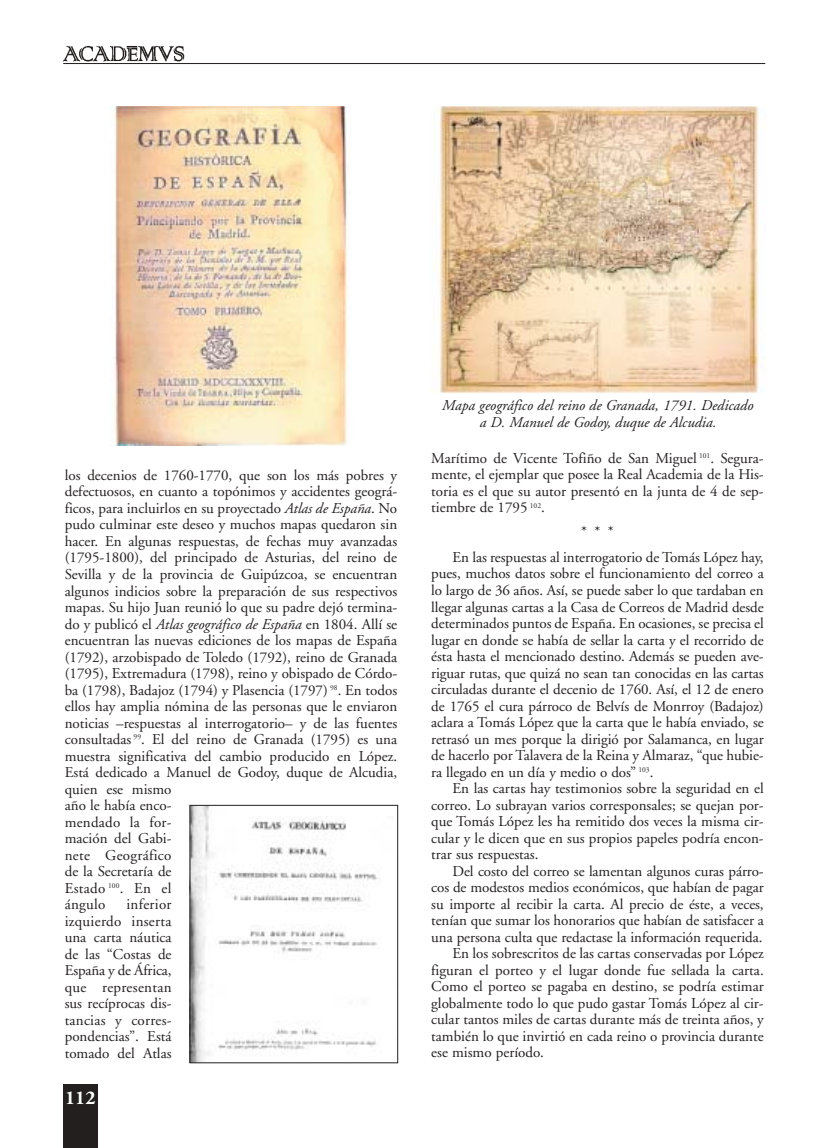
<style>
.page{position:relative;width:830px;height:1148px;background:#fff}
.page>*{position:absolute;margin:0;border:0;box-sizing:border-box;transform-origin:0 0}
.t1{font:700 19.5px "Adobe Garamond";color:#fff}
.t2{font:15px/16.5px "Adobe Garamond";color:#231f1f;text-align:justify}
.t3{font:italic 15px/16.5px "Adobe Garamond";color:#231f1f;text-align:center}
.s1{font-style:italic}
</style>
<div class="page">
<div style="left:63px;top:1084px;width:34px;height:63px;background:#231f1f"></div>
<img style="left:63px;top:45px;width:122px;height:17px">
<hr style="left:63px;top:63px;width:702px;height:1px;background:#231f1f">
<img style="left:431px;top:106px;width:329px;height:288px">
<img style="left:111px;top:106px;width:237px;height:339px">
<img style="left:191px;top:807px;width:187px;height:254px">
<div style="left:189px;top:805px;width:209px;height:258px;border:1px solid #231f1f"></div>
<p class="t2" style="left:65px;top:468px;width:334px;text-align:left">los decenios de 1760-1770, que son los más pobres y defectuosos, en cuanto a topónimos y accidentes geográ&shy;ficos, para incluirlos en su proyectado <span class="s1">Atlas de España</span>. No pudo culminar este deseo y muchos mapas quedaron sin hacer. En algunas respuestas, de fechas muy avanzadas (1795-1800), del principado de Asturias, del reino de Sevilla y de la provincia de Guipúzcoa, se encuentran algunos indicios sobre la preparación de sus respectivos mapas. Su hijo Juan reunió lo que su padre dejó termina&shy;do y publicó el <span class="s1">Atlas geográfico de España</span> en 1804. Allí se encuentran las nuevas ediciones de los mapas de España (1792), arzobispado de Toledo (1792), reino de Granada (1795), Extremadura (1798), reino y obispado de Córdo&shy;ba (1798), Badajoz (1794) y Plasencia (1797) <sup>98</sup>. En todos ellos hay amplia nómina de las personas que le enviaron noticias –respuestas al interrogatorio– y de las fuentes consultadas <sup>99</sup>. El del reino de Granada (1795) es una muestra significativa del cambio producido en López.<br>Está dedicado a Manuel de Godoy, duque de Alcudia, quien ese mismo<br>año le había enco-<br>mendado la for-<br>mación del Gabi-<br>nete Geográfico<br>de la Secretaría de<br>Estado <sup>100</sup>. En el<br>ángulo</p>
<p class="t2" style="left:65px;top:897px;width:108px;text-indent:62px">inferior izquierdo inserta una carta náutica de las “Costas de España y de África, que representan sus recíprocas dis&shy;tancias y corres&shy;pondencias”. Está tomado del Atlas</p>
<h1 class="t1" style="left:65px;top:1089px;width:32px">112</h1>
<p class="t3" style="left:442px;top:399px;width:313px">Mapa geográfico del reino de Granada, 1791. Dedicado a D. Manuel de Godoy, duque de Alcudia.</p>
<p class="t2" style="left:431px;top:451px;width:334px">Marítimo de Vicente Tofiño de San Miguel <sup>101</sup>. Segura&shy;mente, el ejemplar que posee la Real Academia de la His&shy;toria es el que su autor presentó en la junta de 4 de sep&shy;tiembre de 1795 <sup>102</sup>.</p>
<p class="t2" style="left:452px;top:520px;width:313px;line-height:25.5px;text-indent:129px">***<br>En las respuestas al interrogatorio de Tomás López hay,</p>
<p class="t2" style="left:431px;top:567px;width:334px">pues, muchos datos sobre el funcionamiento del correo a lo largo de 36 años. Así, se puede saber lo que tardaban en llegar algunas cartas a la Casa de Correos de Madrid desde determinados puntos de España. En ocasiones, se precisa el lugar en donde se había de sellar la carta y el recorrido de ésta hasta el mencionado destino. Además se pueden ave&shy;riguar rutas, que quizá no sean tan conocidas en las cartas circuladas durante el decenio de 1760. Así, el 12 de enero de 1765 el cura párroco de Belvís de Monrroy (Badajoz) aclara a Tomás López que la carta que le había enviado, se retrasó un mes porque la dirigió por Salamanca, en lugar de hacerlo por Talavera de la Reina y Almaraz, “que hubie&shy;ra llegado en un día y medio o dos” <sup>103</sup>.</p>
<p class="t2" style="left:431px;top:781px;width:334px;text-indent:21px">En las cartas hay testimonios sobre la seguridad en el correo. Lo subrayan varios corresponsales; se quejan por&shy;que Tomás López les ha remitido dos veces la misma cir&shy;cular y le dicen que en sus propios papeles podría encon&shy;trar sus respuestas.</p>
<p class="t2" style="left:452px;top:864px;width:313px">Del costo del correo se lamentan algunos curas párro-</p>
<p class="t2" style="left:431px;top:880px;width:334px">cos de modestos medios económicos, que habían de pagar</p>
<p class="t2" style="left:431px;top:897px;width:334px">su importe al recibir la carta. Al precio de éste, a veces,</p>
<p class="t2" style="left:431px;top:913px;width:334px">tenían que sumar los honorarios que habían de satisfacer a</p>
<p class="t2" style="left:431px;top:930px;width:332px">una persona culta que redactase la información requerida.</p>
<p class="t2" style="left:452px;top:946px;width:313px">En los sobrescritos de las cartas conservadas por López</p>
<p class="t2" style="left:431px;top:963px;width:334px">figuran el porteo y el lugar donde fue sellada la carta.</p>
<p class="t2" style="left:431px;top:979px;width:334px">Como el porteo se pagaba en destino, se podría estimar</p>
<p class="t2" style="left:431px;top:996px;width:334px">globalmente todo lo que pudo gastar Tomás López al cir-</p>
<p class="t2" style="left:431px;top:1012px;width:334px">cular tantos miles de cartas durante más de treinta años, y</p>
<p class="t2" style="left:431px;top:1029px;width:334px">también lo que invirtió en cada reino o provincia durante</p>
<p class="t2" style="left:431px;top:1045px;width:114px">ese mismo período.</p>
</div>
